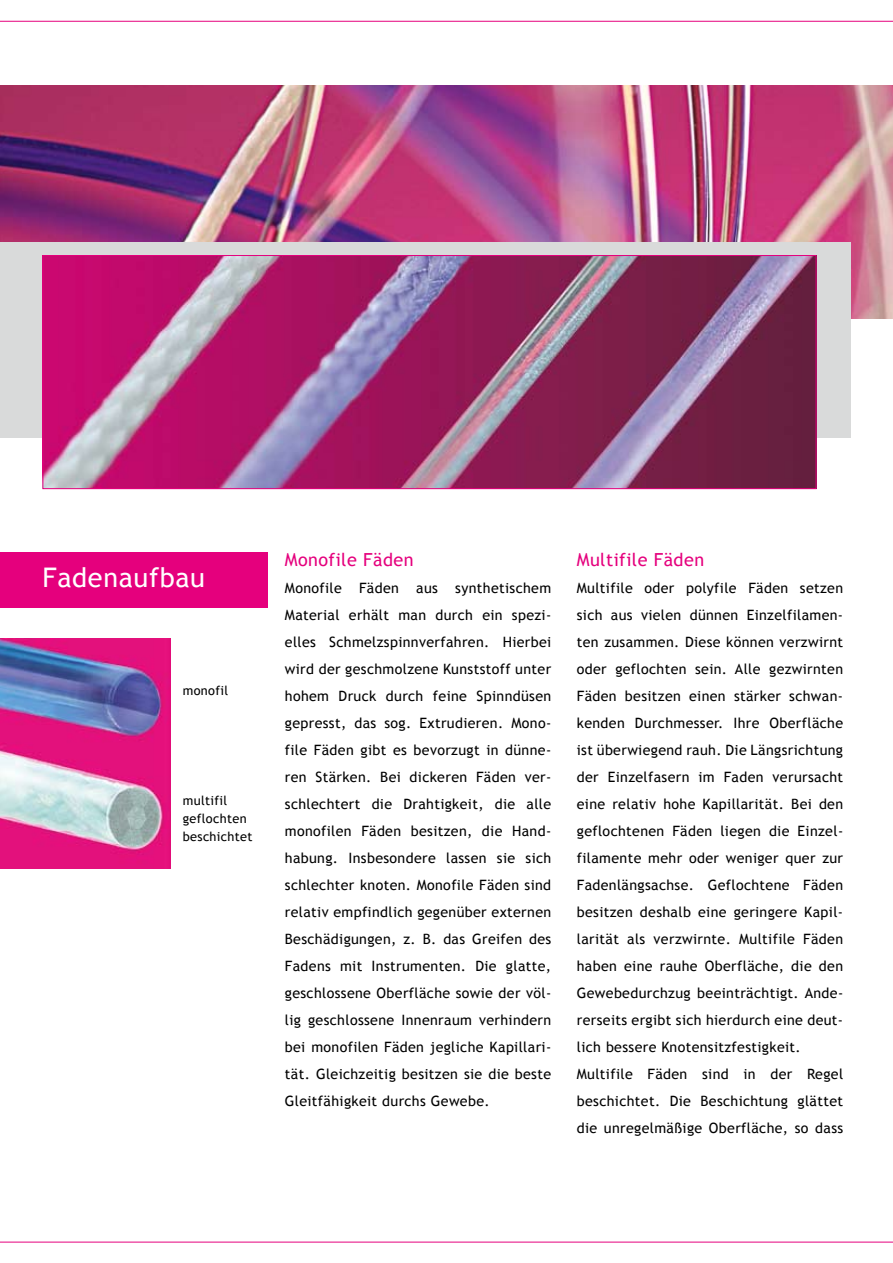
<style>
.page{position:relative;width:893px;height:1263px;background:#fff}
.page>*{position:absolute;margin:0;border:0;box-sizing:border-box;transform-origin:0 0}
.t1{font:27px "Trebuchet MS";letter-spacing:.025em;color:#fff}
.t2{font:18px "Trebuchet MS";letter-spacing:.025em;color:#e5007d}
.t3{font:14.25px/27px "Trebuchet MS";letter-spacing:.025em;color:#000;text-align:justify}
.t4{font:12.75px/18px "Trebuchet MS";letter-spacing:.025em;color:#000}
</style>
<div class="page">
<hr style="left:0;top:21px;width:893px;height:1px;background:#e5007d">
<hr style="left:0;top:1242px;width:893px;height:1px;background:#e5007d">
<img style="left:0;top:85px;width:893px;height:234px">
<div style="left:0;top:242px;width:850px;height:196px;background:#d9dada"></div>
<img style="left:45px;top:257px;width:769px;height:230px">
<div style="left:43px;top:255px;width:773px;height:234px;border:1px solid #e5007d"></div>
<div style="left:0;top:553px;width:268px;height:55px;background:#e5007d"></div>
<img style="left:0;top:638px;width:170px;height:230px">
<h1 class="t1" style="left:43px;top:562px;width:164px">Fadenaufbau</h1>
<p class="t4" style="left:183px;top:681px;width:47px">monofil</p>
<p class="t4" style="left:183px;top:792px;width:71px">multifil geflochten beschichtet</p>
<p class="t2" style="left:285px;top:549px;width:130px">Monofile Fäden</p>
<p class="t3" style="left:285px;top:575px;width:268px">Monofile Fäden aus synthetischem Material erhält man durch ein spezi&shy;elles Schmelzspinnverfahren. Hierbei wird der geschmolzene Kunststoff unter hohem Druck durch feine Spinndüsen gepresst, das sog. Extrudieren. Mono&shy;file Fäden gibt es bevorzugt in dünne&shy;ren Stärken. Bei dickeren Fäden ver&shy;schlechtert die Drahtigkeit, die alle monofilen Fäden besitzen, die Hand&shy;habung. I nsbesondere lassen sie sich schlechter knoten. Monofile Fäden sind relativ empfindlich gegenüber externen Beschädigungen, z. B. das Greifen des Fadens mit I nstrumenten. Die glatte, geschlossene Oberfläche sowie der völ&shy;lig geschlossene I nnenraum verhindern bei monofilen Fäden jegliche Kapillari&shy;tät. Gleichzeitig besitzen sie die beste Gleitfähigkeit durchs Gewebe.</p>
<p class="t2" style="left:577px;top:549px;width:129px">Multifile Fäden</p>
<p class="t3" style="left:577px;top:575px;width:268px;text-align:left">Multifile oder polyfile Fäden setzen sich aus vielen dünnen Einzelfilamen&shy;ten zusammen. Diese können verzwirnt oder geflochten sein. Alle gezwirnten Fäden besitzen einen stärker schwan&shy;kenden Durchmesser. I hre Oberfläche ist überwiegend rauh. Die Längsrichtung der Einzelfasern im Faden verursacht eine relativ hohe Kapillarität. Bei den geflochtenen Fäden liegen die Einzel&shy;filamente mehr oder weniger quer zur Fadenlängsachse. Geflochtene Fäden besitzen deshalb eine geringere Kapil&shy;larität als verzwirnte. Multifile Fäden haben eine rauhe Oberfläche, die den Gewebedurchzug beeinträchtigt. Ande&shy;rerseits ergibt sich hierdurch eine deut&shy;lich bessere Knotensitzfestigkeit.<br>Multifile Fäden sind in der Regel beschichtet. Die Beschichtung glättet die unregelmäßige Oberfläche, so dass</p>
</div>
